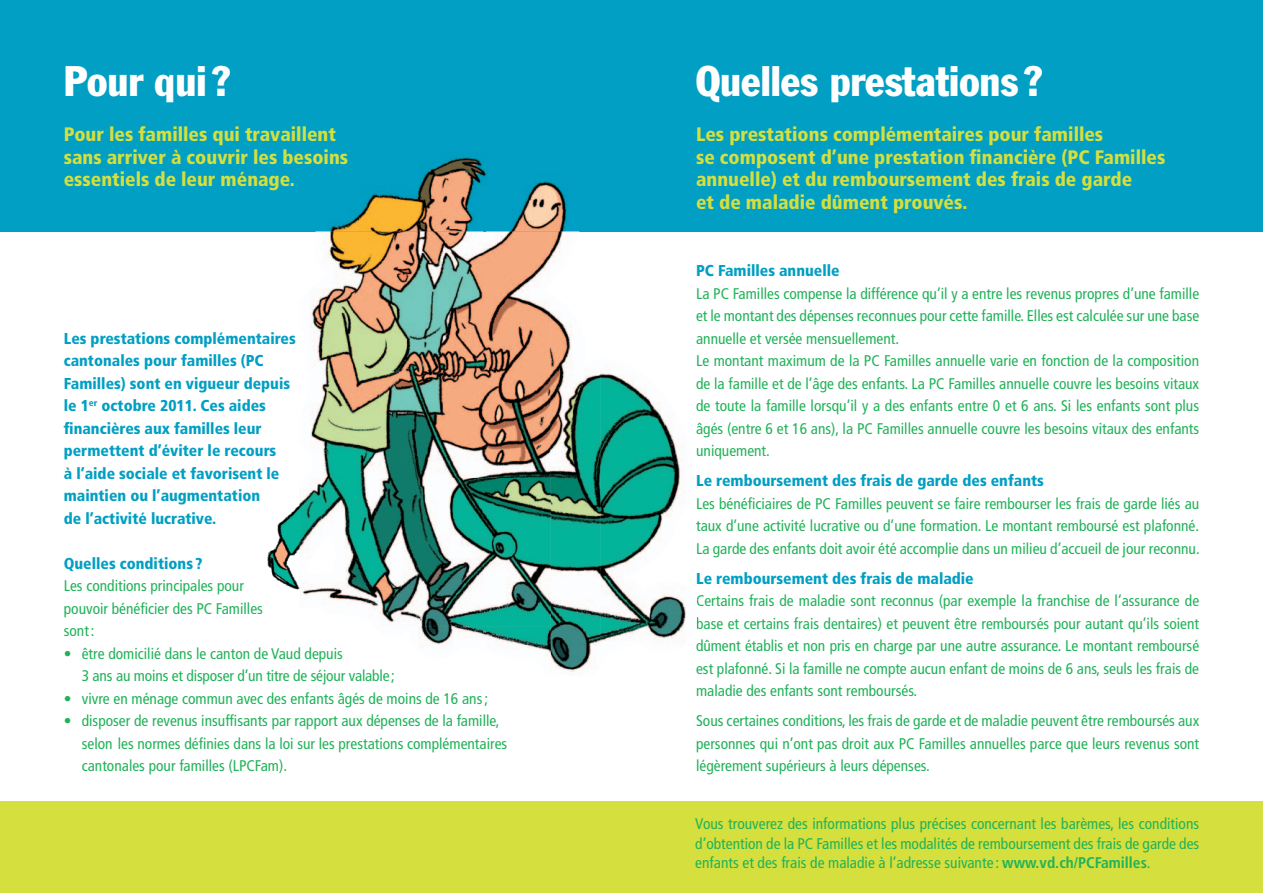
<style>
.page{position:relative;width:1263px;height:893px;background:#fff}
.page>*{position:absolute;margin:0;border:0;box-sizing:border-box;transform-origin:0 0}
.t1{font:condensed 42px "Franklin Gothic LT";color:#fff}
.t2{font:900 condensed 19.5px/22.5px "Frutiger";color:#d5df3e}
.t3{font:900 condensed 15.75px/22.5px "Frutiger";color:#009fc3}
.t4{font:condensed 15.45px/22.5px "Frutiger";color:#21b259}
.s1{font-weight:700}
</style>
<div class="page">
<div style="left:0;top:0;width:1263px;height:231px;background:#009fc3"></div>
<div style="left:0;top:801px;width:1263px;height:92px;background:#d5df3e"></div>
<img style="left:299px;top:231px;width:251px;height:395px">
<img style="left:550px;top:231px;width:51px;height:443px">
<img style="left:299px;top:303px;width:1px;height:25px">
<img style="left:600px;top:359px;width:50px;height:308px">
<img style="left:267px;top:417px;width:33px;height:191px">
<img style="left:650px;top:400px;width:36px;height:240px">
<img style="left:419px;top:626px;width:132px;height:48px">
<img style="left:330px;top:157px;width:237px;height:74px">
<svg style="left:697px;top:599px;width:3px;height:7px"></svg>
<img style="left:697px;top:617px;width:3px;height:12px">
<h1 class="t1" style="left:64px;top:56px;width:168px">Pour qui ?</h1>
<p class="t2" style="left:64px;top:123px;width:286px">Pour les familles qui travaillent sans arriver à couvrir les besoins essentiels de leur ménage.</p>
<p class="t3" style="left:64px;top:327px;width:233px">Les prestations complémentaires cantonales pour familles (PC<br>Familles) sont en vigueur depuis le 1<sup>er</sup> octobre 2011. Ces aides financières aux familles leur permettent d’éviter le recours<br>à l’aide sociale et favorisent le maintien ou l’augmentation<br>de l’activité lucrative.</p>
<p class="t3" style="left:64px;top:552px;width:140px">Quelles conditions ?</p>
<p class="t4" style="left:64px;top:575px;width:201px">Les conditions principales pour pouvoir bénéficier des PC Familles sont :</p>
<p class="t4" style="left:82px;top:642px;width:315px;text-indent:-18px">• être domicilié dans le canton de Vaud depuis<br>3 ans au moins et disposer d’un titre de séjour valable ;</p>
<p class="t4" style="left:64px;top:687px;width:426px">• vivre en ménage commun avec des enfants âgés de moins de 16 ans ;</p>
<p class="t4" style="left:82px;top:710px;width:427px;text-indent:-18px">• disposer de revenus insuffisants par rapport aux dépenses de la famille, selon les normes définies dans la loi sur les prestations complémentaires cantonales pour familles (LPCFam).</p>
<h1 class="t1" style="left:696px;top:56px;width:348px">Quelles prestations ?</h1>
<p class="t2" style="left:696px;top:123px;width:471px">Les prestations complémentaires pour familles<br>se composent d’une prestation financière (PC Familles annuelle) et du remboursement des frais de garde<br>et de maladie dûment prouvés.</p>
<p class="t3" style="left:696px;top:260px;width:145px">PC Familles annuelle</p>
<p class="t4" style="left:696px;top:282px;width:505px">La PC Familles compense la différence qu’il y a entre les revenus propres d’une famille et le montant des dépenses reconnues pour cette famille. Elles est calculée sur une base annuelle et versée mensuellement.<br>Le montant maximum de la PC Familles annuelle varie en fonction de la composition de la famille et de l’âge des enfants. La PC Familles annuelle couvre les besoins vitaux de toute la famille lorsqu’il y a des enfants entre 0 et 6 ans. Si les enfants sont plus âgés (entre 6 et 16 ans), la PC Familles annuelle couvre les besoins vitaux des enfants uniquement.</p>
<p class="t3" style="left:696px;top:470px;width:349px">Le remboursement des frais de garde des enfants</p>
<p class="t4" style="left:696px;top:492px;width:505px;text-align:justify">Les bénéficiaires de PC Familles peuvent se faire rembourser les frais de garde liés au taux d’une activité lucrative ou d’une formation. Le montant remboursé est plafonné.<br>La garde des enfants doit avoir été accomplie dans un milieu d’accueil de jour reconnu.</p>
<p class="t3" style="left:696px;top:567px;width:279px">Le remboursement des frais de maladie</p>
<p class="t4" style="left:696px;top:590px;width:505px;text-align:justify">Certains frais de maladie sont reconnus (par exemple la franchise de l’assurance de base et certains frais dentaires) et peuvent être remboursés pour autant qu’ils soient dûment établis et non pris en charge par une autre assurance. Le montant remboursé est plafonné. Si la famille ne compte aucun enfant de moins de 6 ans, seuls les frais de maladie des enfants sont remboursés.</p>
<p class="t4" style="left:696px;top:710px;width:505px;text-align:justify">Sous certaines conditions, les frais de garde et de maladie peuvent être remboursés aux personnes qui n’ont pas droit aux PC Familles annuelles parce que leurs revenus sont légèrement supérieurs à leurs dépenses.</p>
<p class="t4" style="left:695px;top:814px;width:505px;line-height:19.5px;text-align:justify">Vous trouverez des informations plus précises concernant les barèmes, les conditions d’obtention de la PC Familles et les modalités de remboursement des frais de garde des enfants et des frais de maladie à l’adresse suivante : <span class="s1">www.vd.ch/PCFamilles</span>.</p>
</div>
